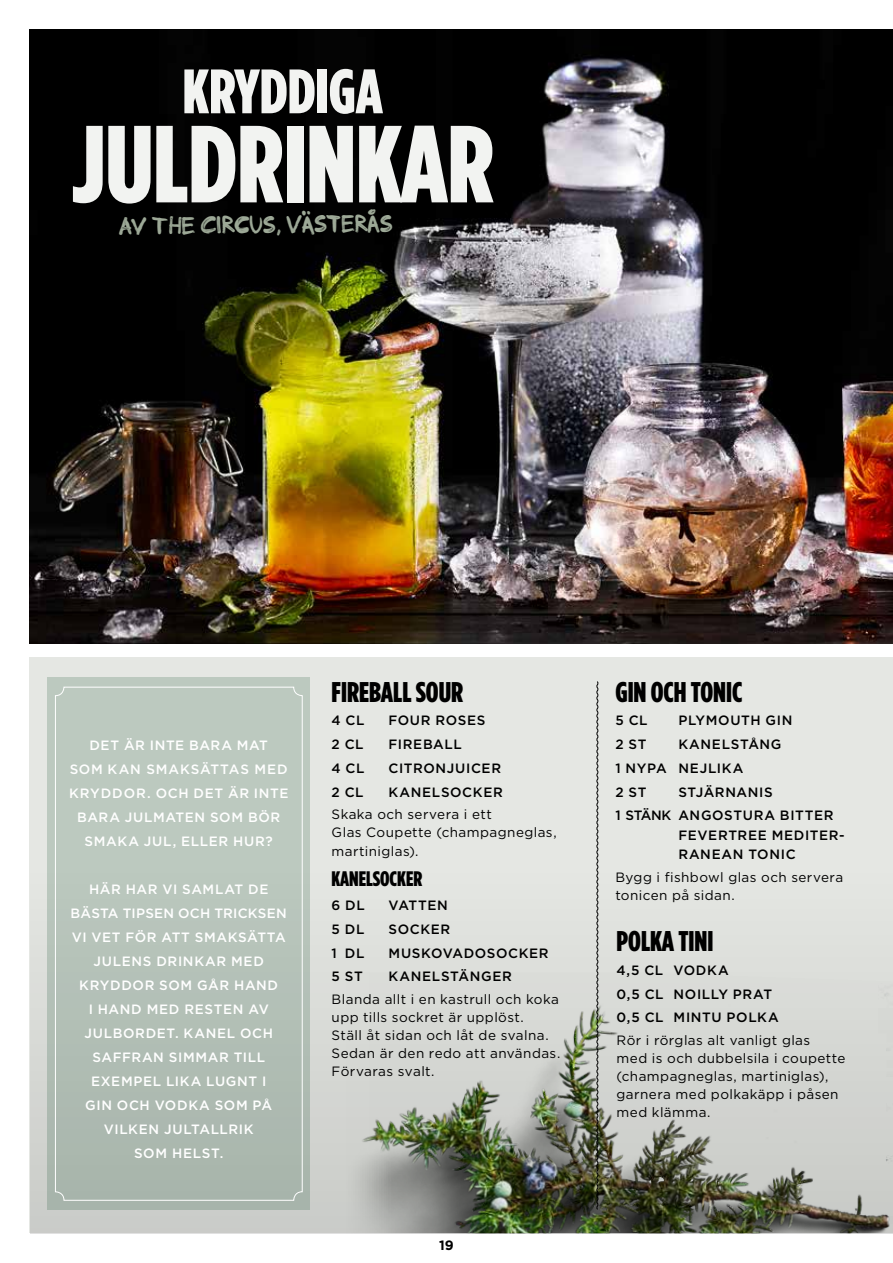
<style>
.page{position:relative;width:893px;height:1263px;background:#fff}
.page>*{position:absolute;margin:0;border:0;box-sizing:border-box;transform-origin:0 0}
.t1{font:900 109.35px "Gotham Condensed";color:#f2f3f1}
.t2{font:900 62.55px "Gotham Condensed";color:#f2f3f1}
.t3{font:900 28.5px "Gotham Condensed";color:#000}
.t4{font:900 21px "Gotham Condensed";color:#000}
.t5{font:17.1px "Plate New";color:#9da997}
.t6{font:13.5px/18px "Gotham";letter-spacing:.03em;color:#000}
.t7{font:500 13.5px/24px "Gotham";letter-spacing:.045em;color:#fff;text-align:center}
.t8{font:500 13.5px/23.7px "Gotham";letter-spacing:.045em;color:#000}
.t9{font:700 13.5px "Gotham";color:#000}
</style>
<div class="page">
<div style="left:30px;top:658px;width:863px;height:575px;background:#e5e7e3"></div>
<div style="left:30px;top:862px;width:863px;height:371px;background:linear-gradient(to bottom,#e5e7e3,#c9cbc8)"></div>
<img style="left:331px;top:973px;width:562px;height:260px">
<img style="left:30px;top:30px;width:863px;height:613px">
<svg style="left:596px;top:681px;width:3px;height:529px"></svg>
<div style="left:48px;top:677px;width:262px;height:533px;background:linear-gradient(to right,#b5c2b8,#b5c2b8)"></div>
<div style="left:55px;top:687px;width:248px;height:514px;border:1px solid #fff;border-radius:9px"></div>
<img style="left:879px;top:984px;width:14px;height:249px">
<h2 class="t2" style="left:183px;top:54px;width:202px">KRYDDIGA</h2>
<h1 class="t1" style="left:72px;top:99px;width:424px">JULDRINKAR</h1>
<p class="t5" style="left:119px;top:219px;width:275px;rotate:-1deg">av The Circus, Västerås</p>
<p class="t7" style="left:69px;top:733px;width:221px">DET ÄR INTE BARA MAT<br>SOM KAN SMAKSÄTTAS MED<br>KRYDDOR. OCH DET ÄR INTE<br>BARA JULMATEN SOM BÖR<br>SMAKA JUL, ELLER HUR?</p>
<p class="t7" style="left:71px;top:877px;width:218px">HÄR HAR VI SAMLAT DE<br>BÄSTA TIPSEN OCH TRICKSEN<br>VI VET FÖR ATT SMAKSÄTTA<br>JULENS DRINKAR MED<br>KRYDDOR SOM GÅR HAND<br>I HAND MED RESTEN AV<br>JULBORDET. KANEL OCH<br>SAFFRAN SIMMAR TILL<br>EXEMPEL LIKA LUGNT I<br>GIN OCH VODKA SOM PÅ<br>VILKEN JULTALLRIK<br>SOM HELST.</p>
<h3 class="t3" style="left:332px;top:675px;width:133px">FIREBALL SOUR</h3>
<p class="t8" style="left:332px;top:708px;width:34px">4 CL</p>
<p class="t8" style="left:389px;top:708px;width:98px">FOUR ROSES</p>
<p class="t8" style="left:332px;top:732px;width:34px">2 CL</p>
<p class="t8" style="left:389px;top:732px;width:75px">FIREBALL</p>
<p class="t8" style="left:332px;top:756px;width:34px">4 CL</p>
<p class="t8" style="left:389px;top:756px;width:114px">CITRONJUICER</p>
<p class="t8" style="left:332px;top:780px;width:34px">2 CL</p>
<p class="t8" style="left:389px;top:780px;width:116px">KANELSOCKER</p>
<p class="t6" style="left:332px;top:805px;width:227px">Skaka och servera i ett<br>Glas Coupette (champagneglas,</p>
<p class="t6" style="left:332px;top:842px;width:88px">martiniglas).</p>
<h3 class="t4" style="left:332px;top:866px;width:92px">KANELSOCKER</h3>
<p class="t8" style="left:332px;top:893px;width:35px">6 DL</p>
<p class="t8" style="left:389px;top:893px;width:61px">VATTEN</p>
<p class="t8" style="left:332px;top:917px;width:34px">5 DL</p>
<p class="t8" style="left:389px;top:917px;width:63px">SOCKER</p>
<p class="t8" style="left:332px;top:941px;width:34px">1 DL</p>
<p class="t8" style="left:389px;top:941px;width:162px">MUSKOVADOSOCKER</p>
<p class="t8" style="left:332px;top:964px;width:33px">5 ST</p>
<p class="t8" style="left:389px;top:964px;width:125px">KANELSTÄNGER</p>
<p class="t6" style="left:332px;top:989px;width:230px">Blanda allt i en kastrull och koka upp tills sockret är upplöst.<br>Ställ åt sidan och låt de svalna.<br>Sedan är den redo att användas.<br>Förvaras svalt.</p>
<p class="t9" style="left:439px;top:1236px;width:16px">19</p>
<h3 class="t3" style="left:615px;top:675px;width:129px">GIN OCH TONIC</h3>
<p class="t8" style="left:615px;top:708px;width:34px">5 CL</p>
<p class="t8" style="left:678px;top:708px;width:116px">PLYMOUTH GIN</p>
<p class="t8" style="left:615px;top:732px;width:33px">2 ST</p>
<p class="t8" style="left:615px;top:732px;width:168px;text-indent:63px">KANELSTÅNG<br>1 NYPA NEJLIKA<br>2 ST</p>
<p class="t8" style="left:615px;top:780px;width:220px;text-align:center">STJÄRNANIS<br>1 STÄNK ANGOSTURA BITTER</p>
<p class="t8" style="left:678px;top:825px;width:168px;line-height:19.5px">FEVERTREE MEDITER-<br>RANEAN TONIC</p>
<p class="t6" style="left:615px;top:867px;width:229px">Bygg i fishbowl glas och servera tonicen på sidan.</p>
<h3 class="t3" style="left:617px;top:924px;width:98px">POLKA TINI</h3>
<p class="t8" style="left:617px;top:958px;width:164px">4,5 CL VODKA<br>0,5 CL NOILLY PRAT<br>0,5 CL MINTU POLKA</p>
<p class="t6" style="left:617px;top:1030px;width:230px">Rör i rörglas alt vanligt glas<br>med is och dubbelsila i coupette (champagneglas, martiniglas), garnera med polkakäpp i påsen med klämma.</p>
</div>
